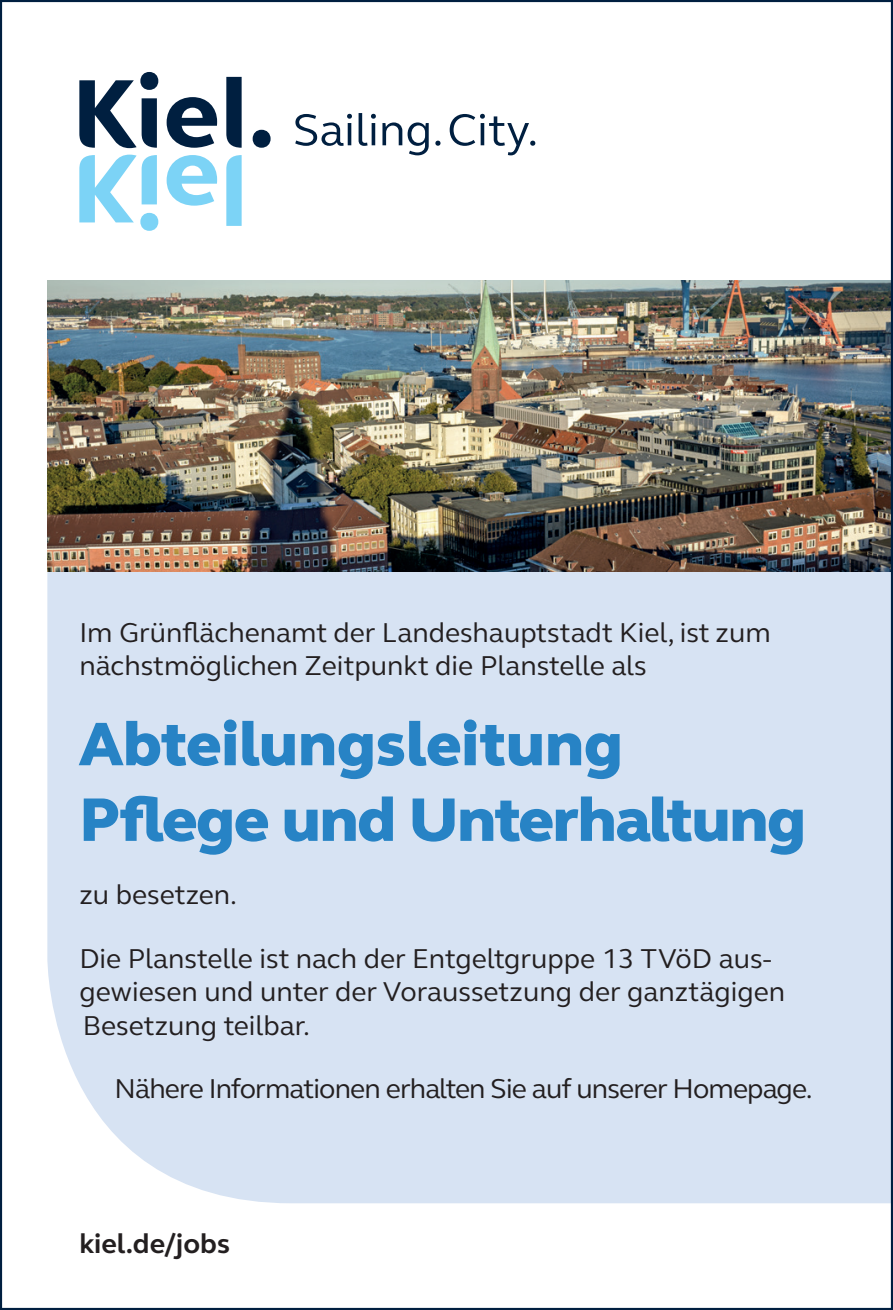
<style>
.page{position:relative;width:893px;height:1310px;background:#fff}
.page>*{position:absolute;margin:0;border:0;box-sizing:border-box;transform-origin:0 0}
.t1{font:800 63px/75.6px "FS Elliot Pro";letter-spacing:-.02em;color:#2783c5}
.t2{font:28px/33.6px "FS Elliot Pro";color:#231f20}
.t3{font:28px "FS Elliot Pro";letter-spacing:-.03em;color:#231f20}
.t4{font:700 28px "FS Elliot Pro";color:#231f20}
</style>
<div class="page">
<div style="left:47px;top:571px;width:843px;height:632px;background:#d7e3f3"></div>
<img style="left:47px;top:280px;width:843px;height:291px">
<svg style="left:295px;top:114px;width:57px;height:32px"></svg>
<hr style="left:348px;top:123px;width:3px;height:22px;background:#001f40">
<svg style="left:359px;top:113px;width:17px;height:33px"></svg>
<hr style="left:372px;top:123px;width:3px;height:22px;background:#001f40">
<svg style="left:382px;top:122px;width:20px;height:23px"></svg>
<svg style="left:408px;top:122px;width:21px;height:33px"></svg>
<svg style="left:435px;top:141px;width:5px;height:5px"></svg>
<svg style="left:450px;top:114px;width:85px;height:41px"></svg>
<div style="left:140px;top:213px;width:18px;height:18px;background:#7cd3f6;border-radius:50%"></div>
<svg style="left:167px;top:155px;width:50px;height:51px"></svg>
<svg style="left:226px;top:155px;width:16px;height:71px"></svg>
<svg style="left:79px;top:155px;width:78px;height:67px"></svg>
<svg style="left:226px;top:77px;width:16px;height:71px"></svg>
<svg style="left:79px;top:80px;width:78px;height:68px"></svg>
<div style="left:140px;top:72px;width:18px;height:18px;background:#001f40;border-radius:50%"></div>
<div style="left:253px;top:130px;width:18px;height:18px;background:#001f40;border-radius:50%"></div>
<svg style="left:167px;top:97px;width:50px;height:51px"></svg>
<p class="t2" style="left:79px;top:615px;width:693px">Im Grünflächenamt der Landeshauptstadt Kiel, ist zum nächstmöglichen Zeitpunkt die Planstelle als</p>
<h1 class="t1" style="left:79px;top:706px;width:728px">Abteilungsleitung<br>Pflege und Unterhaltung</h1>
<p class="t2" style="left:79px;top:877px;width:159px">zu besetzen.</p>
<p class="t2" style="left:79px;top:940px;width:707px">Die Planstelle ist nach der Entgeltgruppe 13 TVöD aus&shy;gewiesen und unter der Voraussetzung der ganztägigen<br>Besetzung teilbar.</p>
<p class="t3" style="left:114px;top:1070px;width:700px">Nähere Informationen erhalten Sie auf unserer Homepage.</p>
<p class="t4" style="left:79px;top:1224px;width:152px">kiel.de/jobs</p>
</div>
